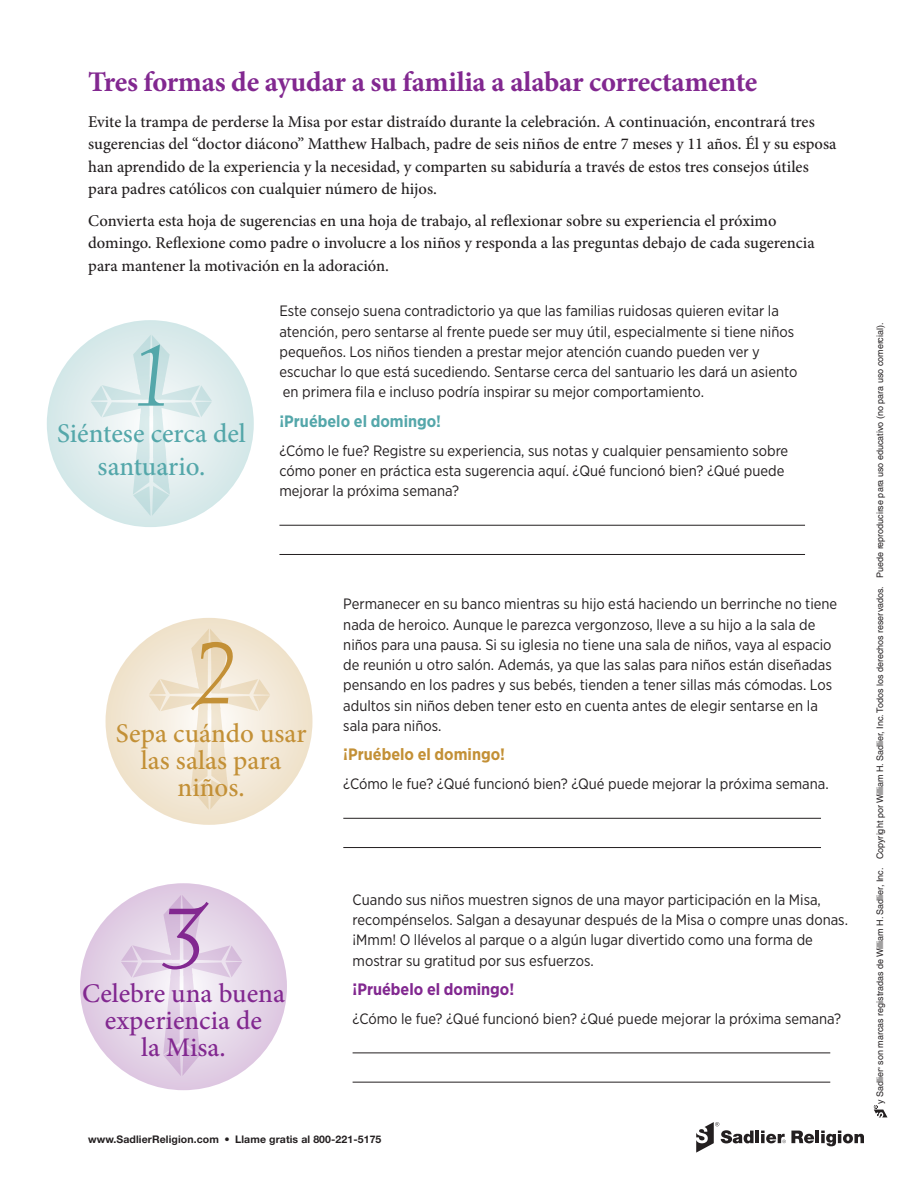
<style>
.page{position:relative;width:918px;height:1188px;background:#fff}
.page>*{position:absolute;margin:0;border:0;box-sizing:border-box;transform-origin:0 0}
.body{font:90px "Quartet";color:#54a7aa}
.body-2{font:90px "Quartet";color:#c39036}
.body-3{font:90px "Quartet";color:#822890}
.body-4{font:700 28.5px "Minion Pro";letter-spacing:-.01em;color:#822890}
.head{font:500 27px/27px "Minion Pro";color:#822890;text-align:center}
.head-2{font:500 27px/27px "Minion Pro";color:#c39036;text-align:center}
.head-3{font:500 27px/33px "Minion Pro";color:#54a7aa;text-align:center}
.body-5{font:500 16.5px/22.5px "Minion Pro";color:#231f20}
.body-6{font:700 16.5px "Gotham Narrow";color:#c39036}
.body-7{font:700 16.5px "Gotham Narrow";color:#822890}
.body-8{font:700 16.5px "Gotham Narrow";color:#54a7aa}
.body-9{font:15px/20.2px "Gotham Narrow";color:#231f20}
.Sadlier_Footer{font:700 10.5px "Helvetica Neue LT Std";letter-spacing:.01em;color:#231f20}
.Sadlier_copyright{font:9px "Helvetica LT Std";color:#231f20}
.Sadlier_copyright-2{font:2.55px "Helvetica LT Std";color:#231f20}
</style>
<div class="page">
<svg style="left:696px;top:1122px;width:168px;height:31px"></svg>
<svg style="left:874px;top:1105px;width:14px;height:12px"></svg>
<hr style="left:343px;top:818px;width:478px;height:1px;background:#231f20">
<hr style="left:343px;top:847px;width:478px;height:1px;background:#231f20">
<hr style="left:353px;top:1053px;width:477px;height:1px;background:#231f20">
<hr style="left:353px;top:1082px;width:477px;height:1px;background:#231f20">
<hr style="left:279px;top:525px;width:526px;height:1px;background:#231f20">
<hr style="left:279px;top:554px;width:526px;height:1px;background:#231f20">
<div style="left:47px;top:320px;width:207px;height:207px;background:#d8e9ea;border-radius:50%"></div>
<svg style="left:91px;top:335px;width:121px;height:181px"></svg>
<div style="left:106px;top:618px;width:207px;height:207px;background:#f0e4cf;border-radius:50%"></div>
<svg style="left:149px;top:628px;width:121px;height:182px"></svg>
<svg style="left:80px;top:883px;width:207px;height:207px;background:#e3d2e6"></svg>
<p class="body-4" style="left:88px;top:61px;width:671px">Tres formas de ayudar a su familia a alabar correctamente</p>
<p class="body-5" style="left:88px;top:110px;width:750px">Evite la trampa de perderse la Misa por estar distraído durante la celebración. A continuación, encontrará tres sugerencias del “doctor diácono” Matthew Halbach, padre de seis niños de entre 7 meses y 11 años. Él y su esposa han aprendido de la experiencia y la necesidad, y comparten su sabiduría a través de estos tres consejos útiles para padres católicos con cualquier número de hijos.</p>
<p class="body-5" style="left:88px;top:209px;width:728px">Convierta esta hoja de sugerencias en una hoja de trabajo, al reflexionar sobre su experiencia el próximo domingo. Reflexione como padre o involucre a los niños y responda a las preguntas debajo de cada sugerencia para mantener la motivación en la adoración.</p>
<p class="body" style="left:126px;top:320px;width:51px">1</p>
<p class="head-3" style="left:57px;top:417px;width:190px">Siéntese cerca del santuario.</p>
<p class="body-9" style="left:279px;top:301px;width:520px">Este consejo suena contradictorio ya que las familias ruidosas quieren evitar la atención, pero sentarse al frente puede ser muy útil, especialmente si tiene niños pequeños. Los niños tienden a prestar mejor atención cuando pueden ver y escuchar lo que está sucediendo. Sentarse cerca del santuario les dará un asiento en primera fila e incluso podría inspirar su mejor comportamiento.</p>
<p class="body-8" style="left:279px;top:410px;width:163px">¡Pruébelo el domingo!</p>
<p class="body-9" style="left:279px;top:440px;width:510px">¿Cómo le fue? Registre su experiencia, sus notas y cualquier pensamiento sobre cómo poner en práctica esta sugerencia aquí. ¿Qué funcionó bien? ¿Qué puede mejorar la próxima semana?</p>
<p class="body-2" style="left:187px;top:618px;width:51px">2</p>
<p class="head-2" style="left:116px;top:720px;width:192px">Sepa cuándo usar las salas para niños.</p>
<p class="body-9" style="left:343px;top:594px;width:496px">Permanecer en su banco mientras su hijo está haciendo un berrinche no tiene nada de heroico. Aunque le parezca vergonzoso, lleve a su hijo a la sala de niños para una pausa. Si su iglesia no tiene una sala de niños, vaya al espacio de reunión u otro salón. Además, ya que las salas para niños están diseñadas pensando en los padres y sus bebés, tienden a tener sillas más cómodas. Los adultos sin niños deben tener esto en cuenta antes de elegir sentarse en la sala para niños.</p>
<p class="body-6" style="left:343px;top:744px;width:163px">¡Pruébelo el domingo!</p>
<p class="body-9" style="left:343px;top:774px;width:487px">¿Cómo le fue? ¿Qué funcionó bien? ¿Qué puede mejorar la próxima semana.</p>
<p class="body-3" style="left:153px;top:883px;width:59px">3</p>
<p class="head" style="left:82px;top:980px;width:205px">Celebre una buena experiencia de<br>la Misa.</p>
<p class="body-9" style="left:353px;top:889px;width:497px">Cuando sus niños muestren signos de una mayor participación en la Misa, recompénselos. Salgan a desayunar después de la Misa o compre unas donas. ¡Mmm! O llévelos al parque o a algún lugar divertido como una forma de mostrar su gratitud por sus esfuerzos.</p>
<p class="body-7" style="left:353px;top:978px;width:163px">¡Pruébelo el domingo!</p>
<p class="body-9" style="left:353px;top:1008px;width:490px">¿Cómo le fue? ¿Qué funcionó bien? ¿Qué puede mejorar la próxima semana?</p>
<p class="Sadlier_Footer" style="left:88px;top:1133px;width:295px">www.SadlierReligion.com • Llame gratis al 800-221-5175</p>
<p class="Sadlier_copyright" style="left:875px;top:1065px;width:744px;rotate:-90deg">son marcas registradas de William H. Sadlier, Inc. Copyright por William H. Sadlier, Inc. Todos los derechos reservados. Puede reproducirse para uso educativo (no para uso comercial).</p>
<p class="Sadlier_copyright-2" style="left:878px;top:1069px;width:4px;rotate:-90deg">®</p>
<p class="Sadlier_copyright" style="left:875px;top:1104px;width:36px;rotate:-90deg">y Sadlier</p>
</div>
